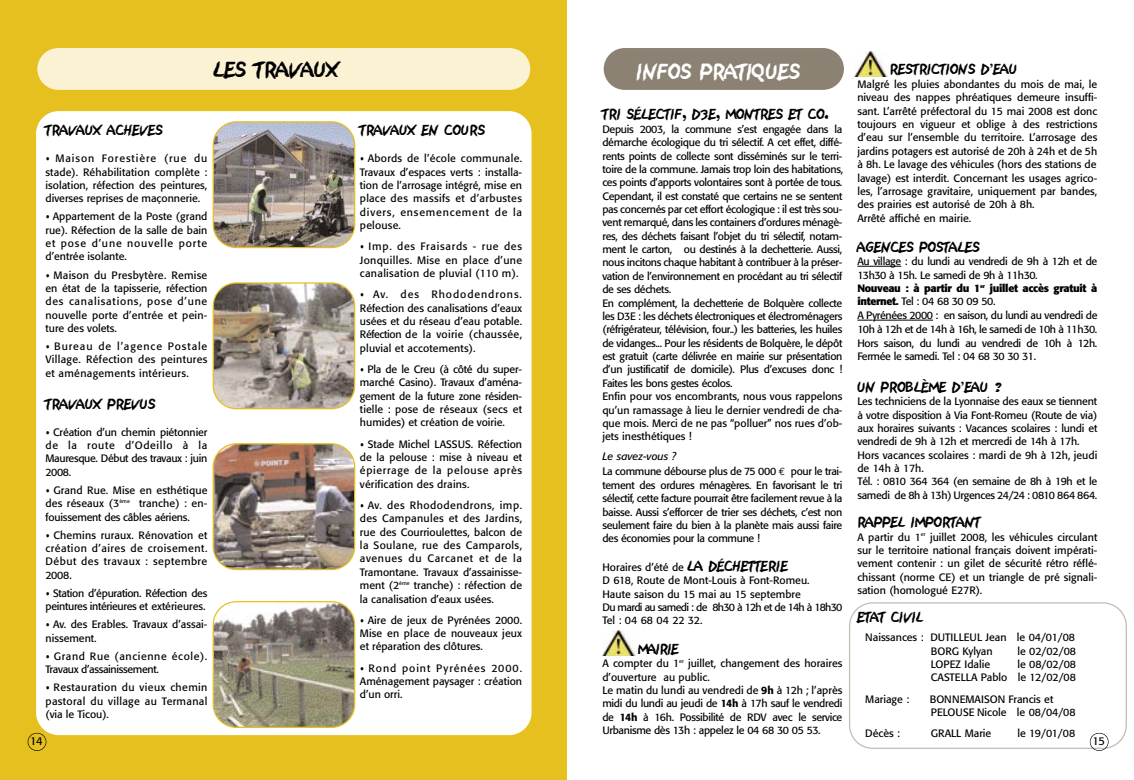
<style>
.page{position:relative;width:1134px;height:780px;background:#fff}
.page>*{position:absolute;margin:0;border:0;box-sizing:border-box;transform-origin:0 0}
.t1{font:18.75px "Sand";color:#fff}
.t2{font:18.75px "Sand";color:#000}
.t3{font:12.5px "Sand";color:#000}
.t4{font:11.25px "Formata";color:#000}
.t5{font:10.62px/13.4px "Formata";color:#000;text-align:justify}
.t6{font:10.62px/13.4px "Formata";letter-spacing:-.03em;color:#000}
.t7{font:10.62px/13.4px "Formata";letter-spacing:-.02em;color:#000}
.s1{font-family:"Optima";font-size:9.62px}
.s2{font-style:italic}
.s3{font-family:"Euro Mono"}
.s4{font-family:"Sand";font-size:12.5px}
.s5{font-weight:500}
.s6{font-weight:700}
</style>
<div class="page">
<div style="left:603px;top:48px;width:241px;height:42px;background:#8c8274"></div>
<svg style="left:849px;top:602px;width:278px;height:146px"></svg>
<hr style="left:857px;top:266px;width:44px;height:1px;background:#000">
<svg style="left:857px;top:320px;width:15px;height:1px"></svg>
<hr style="left:872px;top:320px;width:43px;height:1px;background:#000">
<svg style="left:915px;top:320px;width:18px;height:1px"></svg>
<img style="left:854px;top:51px;width:34px;height:26px">
<img style="left:602px;top:630px;width:34px;height:26px">
<div style="left:1090px;top:732px;width:18px;height:18px;border:1px solid #000;border-radius:9px"></div>
<div style="left:0;top:0;width:567px;height:780px;background:#e6c01f"></div>
<div style="left:36px;top:111px;width:495px;height:624px;background:#fff;border-radius:23px"></div>
<div style="left:37px;top:48px;width:494px;height:42px;background:#fbf2d4"></div>
<img style="left:213px;top:121px;width:142px;height:127px">
<svg style="left:213px;top:601px;width:142px;height:127px"></svg>
<img style="left:213px;top:282px;width:142px;height:127px">
<img style="left:213px;top:443px;width:142px;height:127px">
<div style="left:28px;top:732px;width:18px;height:18px;border:1px solid #000;border-radius:9px"></div>
<p class="t2" style="left:213px;top:59px;width:127px">LES TRAVAUX</p>
<p class="t3" style="left:46px;top:124px;width:119px">TRAVAUX ACHEVES</p>
<p class="t5" style="left:46px;top:152px;width:163px"><span class="s1">•</span> Maison Forestière (rue du stade). Réhabilitation complète : isolation, réfection des peintures, diverses reprises de maçonnerie.</p>
<p class="t5" style="left:46px;top:210px;width:163px"><span class="s1">•</span> Appartement de la Poste (grand rue). Réfection de la salle de bain et pose d’une nouvelle porte d’entrée isolante.</p>
<p class="t5" style="left:46px;top:268px;width:163px"><span class="s1">•</span> Maison du Presbytère. Remise en état de la tapisserie, réfection des canalisations, pose d’une nouvelle porte d’entrée et pein&shy;ture des volets.</p>
<p class="t5" style="left:46px;top:339px;width:163px"><span class="s1">•</span> Bureau de l’agence Postale Village. Réfection des peintures et aménagements intérieurs.</p>
<p class="t3" style="left:46px;top:397px;width:111px">TRAVAUX PREVUS</p>
<p class="t5" style="left:46px;top:425px;width:163px"><span class="s1">•</span> Création d’un chemin piétonnier de la route d’Odeillo à la Mauresque. Début des travaux : juin 2008.</p>
<p class="t5" style="left:46px;top:483px;width:163px"><span class="s1">•</span> Grand Rue. Mise en esthétique des réseaux (3<sup>ème</sup> tranche) : en&shy;fouissement des câbles aériens.</p>
<p class="t5" style="left:46px;top:528px;width:163px"><span class="s1">•</span> Chemins ruraux. Rénovation et création d’aires de croisement.<br>Début des travaux : septembre 2008.</p>
<p class="t6" style="left:46px;top:586px;width:163px"><span class="s1">•</span> Station d’épuration. Réfection des peintures intérieures et extérieures.</p>
<p class="t5" style="left:46px;top:618px;width:163px"><span class="s1">•</span> Av. des Erables. Travaux d’assai&shy;nissement.</p>
<p class="t6" style="left:46px;top:649px;width:163px"><span class="s1">•</span> Grand Rue (ancienne école).<br>Travaux d’assainissement.</p>
<p class="t5" style="left:46px;top:680px;width:163px"><span class="s1">•</span> Restauration du vieux chemin pastoral du village au Termanal (via le Ticou).</p>
<p class="t4" style="left:30px;top:734px;width:14px">14</p>
<p class="t3" style="left:360px;top:124px;width:126px">TRAVAUX EN COURS</p>
<p class="t5" style="left:360px;top:152px;width:164px"><span class="s1">•</span> Abords de l’école communale.<br>Travaux d’espaces verts : installa&shy;tion de l’arrosage intégré, mise en place des massifs et d’arbustes divers, ensemencement de la pelouse.</p>
<p class="t5" style="left:360px;top:240px;width:164px"><span class="s1">•</span> Imp. des Fraisards - rue des Jonquilles. Mise en place d’une canalisation de pluvial (110 m).</p>
<p class="t5" style="left:360px;top:288px;width:164px"><span class="s1">•</span> Av. des Rhododendrons.<br>Réfection des canalisations d’eaux usées et du réseau d’eau potable.<br>Réfection de la voirie (chaussée, pluvial et accotements).</p>
<p class="t5" style="left:360px;top:362px;width:164px"><span class="s1">•</span> Pla de le Creu (à côté du super&shy;marché Casino). Travaux d’aména&shy;gement de la future zone résiden&shy;tielle : pose de réseaux (secs et humides) et création de voirie.</p>
<p class="t5" style="left:360px;top:437px;width:164px"><span class="s1">•</span> Stade Michel LASSUS. Réfection de la pelouse : mise à niveau et épierrage de la pelouse après vérification des drains.</p>
<p class="t5" style="left:360px;top:498px;width:164px"><span class="s1">•</span> Av. des Rhododendrons, imp. des Campanules et des Jardins, rue des Courrioulettes, balcon de la Soulane, rue des Camparols, avenues du Carcanet et de la Tramontane. Travaux d’assainisse&shy;ment (2<sup>ème</sup> tranche) : réfection de la canalisation d’eaux usées.</p>
<p class="t5" style="left:360px;top:613px;width:164px"><span class="s1">•</span> Aire de jeux de Pyrénées 2000.<br>Mise en place de nouveaux jeux et réparation des clôtures.</p>
<p class="t5" style="left:360px;top:661px;width:164px"><span class="s1">•</span> Rond point Pyrénées 2000.<br>Aménagement paysager : création d’un orri.</p>
<p class="t1" style="left:637px;top:62px;width:165px">INFOS PRATIQUES</p>
<p class="t3" style="left:602px;top:107px;width:228px">TRI SÉLECTIF, D3E, MONTRES ET CO.</p>
<p class="t6" style="left:602px;top:122px;width:242px">Depuis 2003, la commune s’est engagée dans la démarche écologique du tri sélectif. A cet effet, diffé&shy;rents points de collecte sont disséminés sur le terri&shy;toire de la commune. Jamais trop loin des habitations, ces points d’apports volontaires sont à portée de tous.<br>Cependant, il est constaté que certains ne se sentent pas concernés par cet effort écologique : il est très sou&shy;vent remarqué, dans les containers d’ordures ménagè&shy;res, des déchets faisant l’objet du tri sélectif, notam&shy;ment le carton, ou destinés à la dechetterie. Aussi, nous incitons chaque habitant à contribuer à la préser&shy;vation de l’environnement en procédant au tri sélectif de ses déchets.<br>En complément, la dechetterie de Bolquère collecte les D3E : les déchets électroniques et électroménagers (réfrigérateur, télévision, four..) les batteries, les huiles de vidanges... Pour les résidents de Bolquère, le dépôt est gratuit (carte délivrée en mairie sur présentation d’un justificatif de domicile). Plus d’excuses donc !<br>Faites les bons gestes écolos.<br>Enfin pour vos encombrants, nous vous rappelons qu’un ramassage à lieu le dernier vendredi de cha&shy;que mois. Merci de ne pas “polluer” nos rues d’ob&shy;jets inesthétiques !</p>
<p class="t6" style="left:602px;top:448px;width:241px;line-height:15.5px"><span class="s2">Le savez-vous ?<br></span>La commune débourse plus de 75 000 <span class="s3">€</span> pour le trai-</p>
<p class="t5" style="left:602px;top:478px;width:241px">tement des ordures ménagères. En favorisant le tri sélectif, cette facture pourrait être facilement revue à la baisse. Aussi s’efforcer de trier ses déchets, c’est non seulement faire du bien à la planète mais aussi faire des économies pour la commune !</p>
<p class="t5" style="left:602px;top:560px;width:241px;text-align:left">Horaires d’été de <span class="s4">LA DÉCHETTERIE<br></span>D 618, Route de Mont-Louis à Font-Romeu.<br>Haute saison du 15 mai au 15 septembre<br>Du mardi au samedi : de 8h30 à 12h et de 14h à 18h30<br>Tel : 04 68 04 22 32.</p>
<p class="t3" style="left:638px;top:642px;width:42px">MAIRIE</p>
<p class="t6" style="left:602px;top:656px;width:241px">A compter du 1<sup>er</sup> juillet, changement des horaires d’ouverture au public.<br>Le matin du lundi au vendredi de <span class="s5">9h</span> à 12h ; l’après midi du lundi au jeudi de <span class="s5">14h</span> à 17h sauf le vendredi de <span class="s5">14h</span> à 16h. Possibilité de RDV avec le service Urbanisme dès 13h : appelez le 04 68 30 05 53.</p>
<p class="t3" style="left:890px;top:63px;width:129px">RESTRICTIONS D’EAU</p>
<p class="t5" style="left:857px;top:77px;width:241px;text-align:left">Malgré les pluies abondantes du mois de mai, le niveau des nappes phréatiques demeure insuffi&shy;sant. L’arrêté préfectoral du 15 mai 2008 est donc toujours en vigueur et oblige à des restrictions d’eau sur l’ensemble du territoire. L’arrosage des jardins potagers est autorisé de 20h à 24h et de 5h à 8h. Le lavage des véhicules (hors des stations de lavage) est interdit. Concernant les usages agrico&shy;les, l’arrosage gravitaire, uniquement par bandes, des prairies est autorisé de 20h à 8h.<br>Arrêté affiché en mairie.</p>
<p class="t3" style="left:857px;top:240px;width:124px">AGENCES POSTALES</p>
<p class="t6" style="left:857px;top:254px;width:242px">Au village : du lundi au vendredi de 9h à 12h et de 13h30 à 15h. Le samedi de 9h à 11h30.<br><span class="s6">Nouveau : à partir du 1</span><sup>er</sup> <span class="s6">juillet accès gratuit à internet.</span> Tel : 04 68 30 09 50.<br>A Pyrénées 2000 : en saison, du lundi au vendredi de 10h à 12h et de 14h à 16h, le samedi de 10h à 11h30.<br>Hors saison, du lundi au vendredi de 10h à 12h.<br>Fermée le samedi. Tel : 04 68 30 30 31.</p>
<p class="t3" style="left:857px;top:380px;width:147px">UN PROBLÈME D’EAU ?</p>
<p class="t7" style="left:857px;top:394px;width:241px">Les techniciens de la Lyonnaise des eaux se tiennent à votre disposition à Via Font-Romeu (Route de via) aux horaires suivants : Vacances scolaires : lundi et vendredi de 9h à 12h et mercredi de 14h à 17h.<br>Hors vacances scolaires : mardi de 9h à 12h, jeudi de 14h à 17h.<br>Tél. : 0810 364 364 (en semaine de 8h à 19h et le samedi de 8h à 13h) Urgences 24/24 : 0810 864 864.</p>
<p class="t3" style="left:857px;top:515px;width:125px">RAPPEL IMPORTANT</p>
<p class="t5" style="left:857px;top:530px;width:241px">A partir du 1<sup>er</sup> juillet 2008, les véhicules circulant sur le territoire national français doivent impérati&shy;vement contenir : un gilet de sécurité rétro réflé&shy;chissant (norme CE) et un triangle de pré signali&shy;sation (homologué E27R).</p>
<p class="t3" style="left:857px;top:610px;width:68px">ETAT CIVIL</p>
<p class="t5" style="left:931px;top:631px;width:146px;text-indent:-65px">Naissances : DUTILLEUL Jean le 04/01/08<br>BORG Kylyan</p>
<p class="t5" style="left:1017px;top:644px;width:60px">le 02/02/08</p>
<p class="t5" style="left:931px;top:657px;width:147px;text-align:right">le 08/02/08<br>CASTELLA Pablo le 12/02/08</p>
<p class="t5" style="left:931px;top:657px;width:61px">LOPEZ Idalie</p>
<p class="t5" style="left:865px;top:692px;width:45px">Mariage :</p>
<p class="t5" style="left:930px;top:692px;width:147px">BONNEMAISON Francis et<br>PELOUSE Nicole le 08/04/08</p>
<p class="t5" style="left:865px;top:726px;width:36px">Décès :</p>
<p class="t5" style="left:931px;top:726px;width:62px">GRALL Marie</p>
<p class="t5" style="left:1017px;top:726px;width:59px">le 19/01/08</p>
<p class="t4" style="left:1092px;top:734px;width:14px">15</p>
</div>
